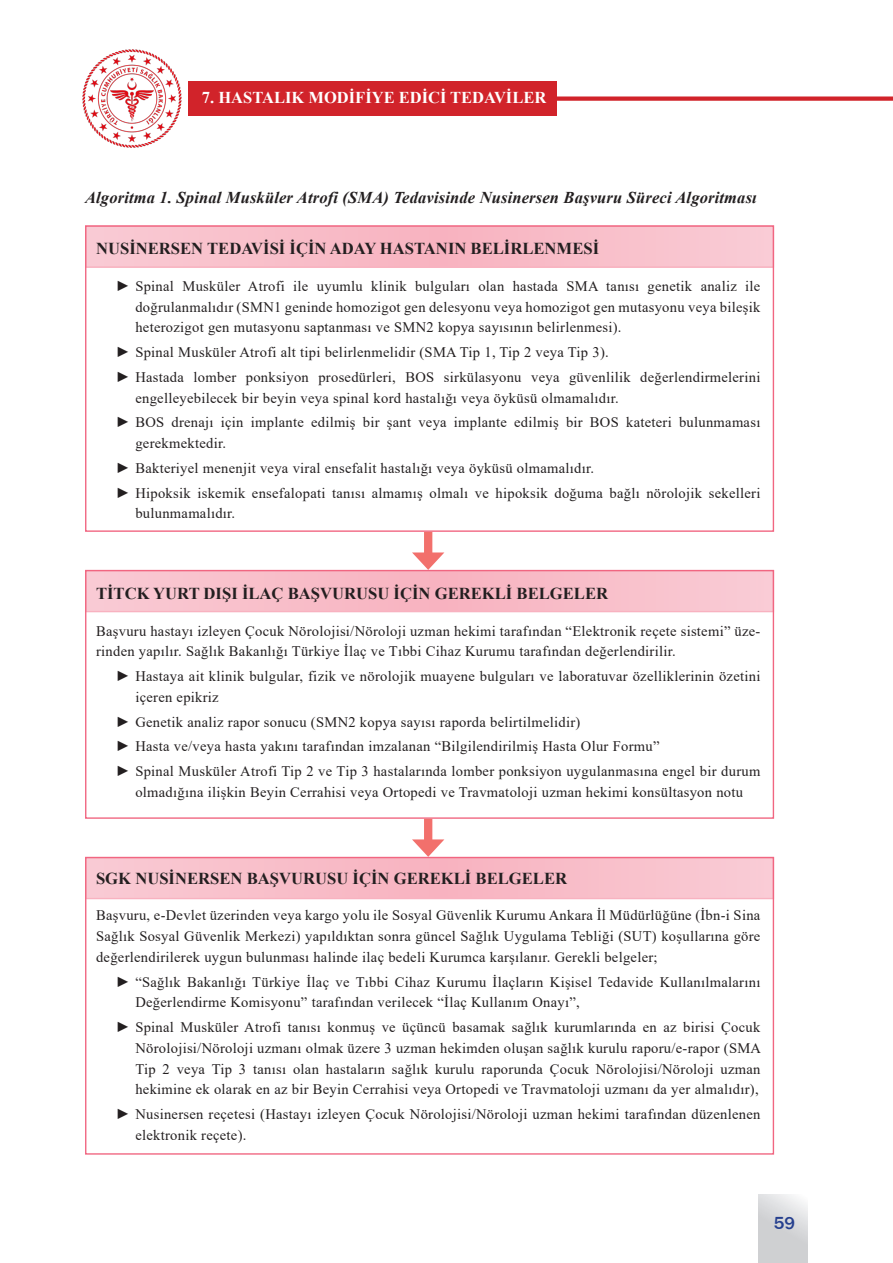
<style>
.page{position:relative;width:893px;height:1263px;background:#fff}
.page>*{position:absolute;margin:0;border:0;box-sizing:border-box;transform-origin:0 0}
.t1{font:500 18px "Franklin Gothic";color:#253f8e}
.t2{font:700 16.65px "Times New Roman";color:#231f20}
.Algoritma{font:italic 700 16.5px "Times New Roman";letter-spacing:.01em;color:#231f20}
.t3{font:700 16.5px "Times New Roman";color:#fff}
.t4{font:14.55px/20.9px "Times New Roman";letter-spacing:.02em;color:#231f20}
</style>
<div class="page">
<div style="left:189px;top:96px;width:704px;height:5px;background:#d1232a"></div>
<img style="left:82px;top:49px;width:100px;height:99px">
<div style="left:189px;top:81px;width:368px;height:35px;background:#d1232a"></div>
<svg style="left:759px;top:1195px;width:49px;height:68px;background:#d7d8da"></svg>
<div style="left:86px;top:226px;width:687px;height:41px;background:#f9c0ca"></div>
<div style="left:86px;top:571px;width:687px;height:41px;background:#f9c0ca"></div>
<div style="left:86px;top:857px;width:687px;height:41px;background:#f8bfca"></div>
<div style="left:85px;top:570px;width:689px;height:249px;border:1px solid #f16681"></div>
<div style="left:424px;top:532px;width:8px;height:27px;background:#f2706c"></div>
<svg style="left:412px;top:552px;width:32px;height:18px"></svg>
<div style="left:424px;top:819px;width:8px;height:27px;background:#f2706c"></div>
<svg style="left:412px;top:839px;width:32px;height:18px"></svg>
<p class="t3" style="left:202px;top:85px;width:346px">7. HASTALIK MODİFİYE EDİCİ TEDAVİLER</p>
<p class="Algoritma" style="left:85px;top:185px;width:673px">Algoritma 1. Spinal Musküler Atrofi (SMA) Tedavisinde Nusinersen Başvuru Süreci Algoritması</p>
<p class="t2" style="left:96px;top:237px;width:505px">NUSİNERSEN TEDAVİSİ İÇİN ADAY HASTANIN BELİRLENMESİ</p>
<p class="t4" style="left:135px;top:275px;width:627px;text-align:justify;text-indent:-20px">► Spinal Musküler Atrofi ile uyumlu klinik bulguları olan hastada SMA tanısı genetik analiz ile doğrulanmalıdır (SMN1 geninde homozigot gen delesyonu veya homozigot gen mutasyonu veya bileşik heterozigot gen mutasyonu saptanması ve SMN2 kopya sayısının belirlenmesi).</p>
<p class="t4" style="left:116px;top:341px;width:495px">► Spinal Musküler Atrofi alt tipi belirlenmelidir (SMA Tip 1, Tip 2 veya Tip 3).</p>
<p class="t4" style="left:135px;top:366px;width:626px;text-indent:-20px">► Hastada lomber ponksiyon prosedürleri, BOS sirkülasyonu veya güvenlilik değerlendirmelerini engelleyebilecek bir beyin veya spinal kord hastalığı veya öyküsü olmamalıdır.</p>
<p class="t4" style="left:135px;top:411px;width:626px;text-indent:-20px">► BOS drenajı için implante edilmiş bir ş ant veya implante edilmiş bir BOS kateteri bulunmaması gerekmektedir.</p>
<p class="t4" style="left:116px;top:457px;width:480px">► Bakteriyel menenjit veya viral ensefalit hastalığı veya öyküsü olmamalıdır.</p>
<p class="t4" style="left:135px;top:482px;width:627px;text-indent:-20px">► Hipoksik iskemik ensefalopati tanısı almamış olmalı ve hipoksik doğuma bağlı nörolojik sekelleri bulunmamalıdır.</p>
<p class="t2" style="left:96px;top:581px;width:514px">TİTCK YURT DIŞI İLAÇ BAŞVURUSU İÇİN GEREKLİ BELGELER</p>
<p class="t4" style="left:96px;top:620px;width:666px">Başvuru hastayı izleyen Çocuk Nörolojisi/Nöroloji uzman hekimi tarafından “Elektronik reçete sistemi” üze&shy;rinden yapılır. Sağlık Bakanlığı Türkiye İlaç ve Tıbbi Cihaz Kurumu tarafından değerlendirilir.</p>
<p class="t4" style="left:135px;top:665px;width:627px;text-indent:-20px">► Hastaya ait klinik bulgular, fizik ve nörolojik muayene bulguları ve laboratuvar özelliklerinin özetini içeren epikriz</p>
<p class="t4" style="left:116px;top:711px;width:466px">► Genetik analiz rapor sonucu (SMN2 kopya sayısı raporda belirtilmelidir)</p>
<p class="t4" style="left:116px;top:735px;width:545px">► Hasta ve/veya hasta yakını tarafından imzalanan “Bilgilendirilmiş Hasta Olur Formu”</p>
<p class="t4" style="left:116px;top:760px;width:646px;text-align:center">► Spinal Musküler Atrofi Tip 2 ve Tip 3 hastalarında lomber ponksiyon uygulanmasına engel bir durum olmadığına ilişkin Beyin Cerrahisi veya Ortopedi ve Travmatoloji uzman hekimi konsültasyon notu</p>
<p class="t2" style="left:96px;top:866px;width:473px">SGK NUSİNERSEN BAŞVURUSU İÇİN GEREKLİ BELGELER</p>
<p class="t4" style="left:96px;top:904px;width:666px;text-align:justify">Başvuru, e-Devlet üzerinden veya kargo yolu ile Sosyal Güvenlik Kurumu Ankara İl Müdürlüğüne (İbn-i Sina Sağlık Sosyal Güvenlik Merkezi) yapıldıktan sonra güncel Sağlık Uygulama Tebliği (SUT) koşullarına göre değerlendirilerek uygun bulunması halinde ilaç bedeli Kurumca karşılanır. Gerekli belgeler;</p>
<p class="t4" style="left:135px;top:971px;width:626px;text-indent:-20px">► “Sağlık Bakanlığı Türkiye İlaç ve Tıbbi Cihaz Kurumu İlaçların Kişisel Tedavide Kullanılmalarını<br>Değerlendirme Komisyonu” tarafından verilecek “İlaç Kullanım Onayı”,</p>
<p class="t4" style="left:116px;top:1016px;width:292px">► Spinal Musküler Atrofi tanısı konmuş ve üçü</p>
<p class="t4" style="left:135px;top:1016px;width:627px;text-align:justify;text-indent:289px">ncü basamak sağlık kurumlarında en az birisi Çocuk Nörolojisi/Nöroloji uzmanı olmak üzere 3 uzman hekimden oluş an sağlık kurulu raporu/e-rapor (SMA Tip 2 veya Tip 3 tanısı olan hastaların sağlık kurulu raporunda Çocuk Nörolojisi/Nöroloji uzman hekimine ek olarak en az bir Beyin Cerrahisi veya Ortopedi ve Travmatoloji uzmanı da yer almalıdır),</p>
<p class="t4" style="left:135px;top:1103px;width:627px;text-indent:-20px">► Nusinersen reçetesi (Hastayı izleyen Çocuk Nörolojisi/Nöroloji uzman hekimi tarafından düzenlenen elektronik reçete).</p>
<p class="t1" style="left:774px;top:1211px;width:23px">59</p>
</div>
